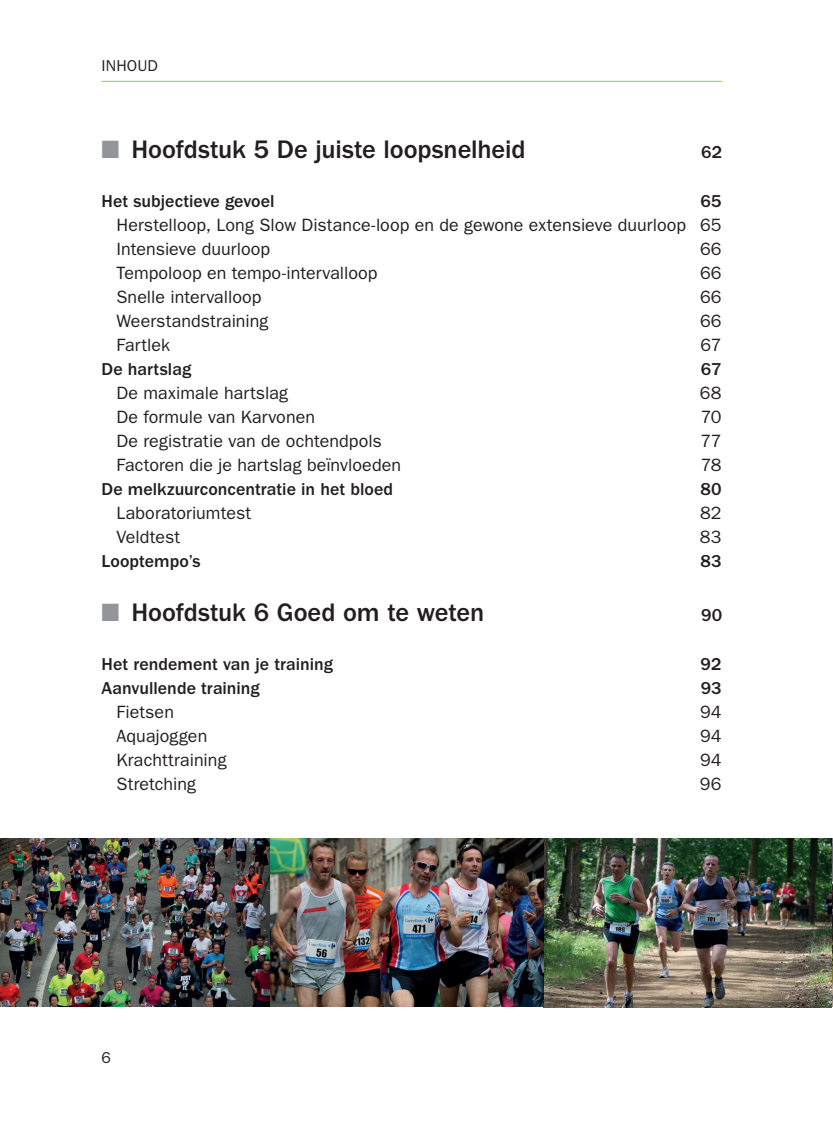
<style>
.page{position:relative;width:833px;height:1132px;background:#fff}
.page>*{position:absolute;margin:0;border:0;box-sizing:border-box;transform-origin:0 0}
.t1{font:500 26.25px "Franklin Gothic";letter-spacing:-.005em;color:#231f20}
.t2{font:17.85px/24px "Franklin Gothic";color:#231f20}
.t3{font:500 17.85px "Franklin Gothic";color:#231f20}
.t4{font:15.75px "Franklin Gothic";letter-spacing:.01em;color:#231f20}
.s1{color:#939598}
</style>
<div class="page">
<img style="left:0;top:838px;width:832px;height:169px">
<hr style="left:101px;top:81px;width:621px;height:1px;background:#99ca3b">
<p class="t4" style="left:101px;top:57px;width:56px">Inhoud</p>
<h1 class="t1" style="left:101px;top:135px;width:425px"><span class="s1">■</span> Hoofdstuk 5 De juiste loopsnelheid</h1>
<p class="t3" style="left:701px;top:142px;width:22px">62</p>
<p class="t3" style="left:101px;top:191px;width:174px">Het subjectieve gevoel</p>
<p class="t3" style="left:700px;top:191px;width:23px">65</p>
<p class="t2" style="left:116px;top:213px;width:606px">Herstelloop, Long Slow Distance-loop en de gewone extensieve duurloop 65<br>Intensieve duurloop</p>
<p class="t2" style="left:699px;top:237px;width:23px">66</p>
<p class="t2" style="left:116px;top:261px;width:262px">Tempoloop en tempo-intervalloop</p>
<p class="t2" style="left:699px;top:261px;width:23px">66</p>
<p class="t2" style="left:116px;top:285px;width:146px">Snelle intervalloop</p>
<p class="t2" style="left:699px;top:285px;width:23px">66</p>
<p class="t2" style="left:116px;top:309px;width:153px">Weerstandstraining</p>
<p class="t2" style="left:699px;top:309px;width:23px">66</p>
<p class="t2" style="left:116px;top:333px;width:55px">Fartlek</p>
<p class="t2" style="left:700px;top:333px;width:23px">67</p>
<p class="t3" style="left:101px;top:359px;width:91px">De hartslag</p>
<p class="t3" style="left:700px;top:359px;width:22px">67</p>
<p class="t2" style="left:116px;top:381px;width:173px">De maximale hartslag</p>
<p class="t2" style="left:699px;top:381px;width:23px">68</p>
<p class="t2" style="left:116px;top:405px;width:200px">De formule van Karvonen</p>
<p class="t2" style="left:700px;top:405px;width:22px">70</p>
<p class="t2" style="left:116px;top:429px;width:267px">De registratie van de ochtendpols</p>
<p class="t2" style="left:700px;top:429px;width:23px">77</p>
<p class="t2" style="left:116px;top:453px;width:286px">Factoren die je hartslag beïnvloeden</p>
<p class="t2" style="left:700px;top:453px;width:22px">78</p>
<p class="t3" style="left:101px;top:479px;width:293px">De melkzuurconcentratie in het bloed</p>
<p class="t3" style="left:700px;top:479px;width:23px">80</p>
<p class="t2" style="left:116px;top:501px;width:136px">Laboratoriumtest</p>
<p class="t2" style="left:700px;top:501px;width:23px">82</p>
<p class="t2" style="left:116px;top:525px;width:65px">Veldtest</p>
<p class="t2" style="left:699px;top:525px;width:23px">83</p>
<p class="t3" style="left:101px;top:551px;width:100px">Looptempo’s</p>
<p class="t3" style="left:700px;top:551px;width:23px">83</p>
<h1 class="t1" style="left:101px;top:597px;width:384px"><span class="s1">■</span> Hoofdstuk 6 Goed om te weten</h1>
<p class="t3" style="left:700px;top:605px;width:23px">90</p>
<p class="t3" style="left:101px;top:654px;width:233px">Het rendement van je training</p>
<p class="t3" style="left:700px;top:654px;width:22px">92</p>
<p class="t3" style="left:101px;top:678px;width:160px">Aanvullende training</p>
<p class="t3" style="left:700px;top:678px;width:22px">93</p>
<p class="t2" style="left:116px;top:700px;width:59px">Fietsen</p>
<p class="t2" style="left:699px;top:700px;width:23px">94</p>
<p class="t2" style="left:116px;top:724px;width:92px">Aquajoggen</p>
<p class="t2" style="left:699px;top:724px;width:23px">94</p>
<p class="t2" style="left:116px;top:748px;width:112px">Krachttraining</p>
<p class="t2" style="left:699px;top:748px;width:23px">94</p>
<p class="t2" style="left:116px;top:772px;width:81px">Stretching</p>
<p class="t2" style="left:699px;top:772px;width:23px">96</p>
<p class="t4" style="left:101px;top:1049px;width:11px">6</p>
</div>
